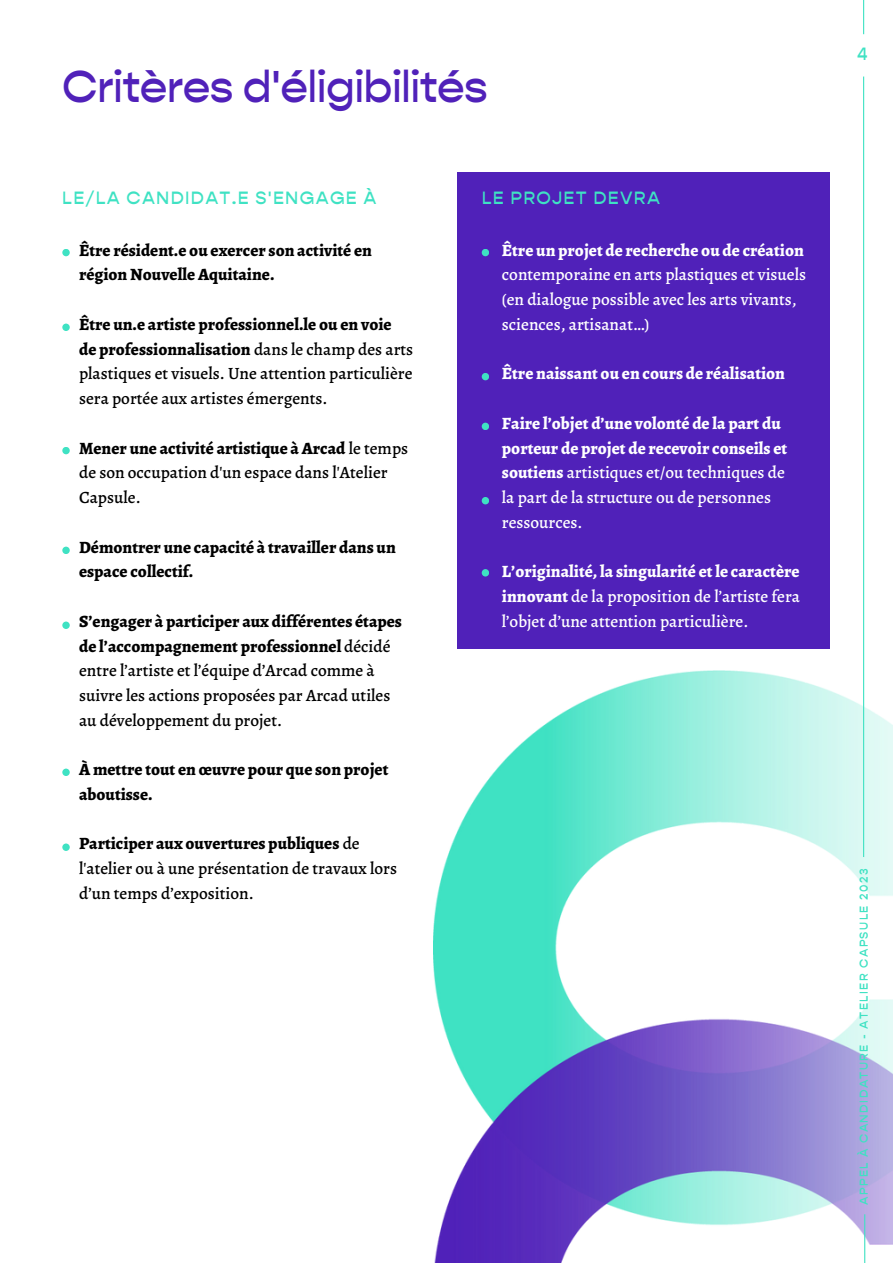
<style>
.page{position:relative;width:893px;height:1264px;background:#fff}
.page>*{position:absolute;margin:0;border:0;box-sizing:border-box;transform-origin:0 0}
.t1{font:500 45px "Gopher";letter-spacing:-.015em;color:#5021b9}
.t2{font:500 18px "Gopher";letter-spacing:.07em;color:#3fe2c3}
.t3{font:500 17.25px/24.8px "Alegreya";color:#000}
.t4{font:800 17.25px/24.8px "Alegreya";color:#fff}
.t5{font:500 17.25px/24.8px "Alegreya";color:#fff}
.t6{font:800 17.25px/24.8px "Alegreya";color:#000}
.t7{font:500 11.7px "Gopher";letter-spacing:.125em;color:#3fe2c3}
.s1{font-weight:800}
.s2{font-weight:500}
</style>
<div class="page">
<div style="left:457px;top:172px;width:373px;height:477px;background:#5021b9"></div>
<img style="left:434px;top:670px;width:458px;height:592px">
<hr style="left:863px;top:77px;width:1px;height:780px;background:#3fe2c3">
<hr style="left:864px;top:1214px;width:1px;height:48px;background:#3fe2c3">
<hr style="left:863px;top:0;width:1px;height:34px;background:#3fe2c3">
<div style="left:62px;top:249px;width:8px;height:7px;background:#3fe2c3;border-radius:50%"></div>
<div style="left:62px;top:323px;width:8px;height:8px;background:#3fe2c3;border-radius:50%"></div>
<div style="left:62px;top:447px;width:8px;height:7px;background:#3fe2c3;border-radius:50%"></div>
<div style="left:62px;top:546px;width:8px;height:8px;background:#3fe2c3;border-radius:50%"></div>
<div style="left:62px;top:621px;width:8px;height:8px;background:#3fe2c3;border-radius:50%"></div>
<div style="left:62px;top:768px;width:8px;height:8px;background:#3fe2c3;border-radius:50%"></div>
<div style="left:62px;top:843px;width:8px;height:8px;background:#3fe2c3;border-radius:50%"></div>
<div style="left:481px;top:249px;width:8px;height:7px;background:#3fe2c3;border-radius:50%"></div>
<div style="left:481px;top:373px;width:8px;height:7px;background:#3fe2c3;border-radius:50%"></div>
<div style="left:481px;top:497px;width:8px;height:7px;background:#3fe2c3;border-radius:50%"></div>
<div style="left:481px;top:569px;width:8px;height:7px;background:#3fe2c3;border-radius:50%"></div>
<div style="left:481px;top:422px;width:8px;height:8px;background:#3fe2c3;border-radius:50%"></div>
<h1 class="t1" style="left:62px;top:67px;width:427px">Critères d'éligibilités</h1>
<p class="t2" style="left:62px;top:190px;width:316px">LE/LA CANDIDAT.E S'ENGAGE À</p>
<p class="t6" style="left:79px;top:237px;width:294px">Être résident.e ou exercer son activité en région Nouvelle Aquitaine.</p>
<p class="t3" style="left:79px;top:312px;width:335px"><span class="s1">Être un.e artiste professionnel.le ou en voie de professionnalisation</span> dans le champ des arts plastiques et visuels. Une attention particulière sera portée aux artistes émergents.</p>
<p class="t3" style="left:79px;top:435px;width:330px"><span class="s1">Mener une activité artistique à Arcad</span> le temps de son occupation d'un espace dans l'Atelier<br>Capsule.</p>
<p class="t6" style="left:79px;top:534px;width:318px">Démontrer une capacité à travailler dans un espace collectif.</p>
<p class="t3" style="left:79px;top:608px;width:324px"><span class="s1">S’engager à participer aux différentes étapes de l’accompagnement professionnel</span> décidé entre l’artiste et l’équipe d’Arcad comme à suivre les actions proposées par Arcad utiles au développement du projet.</p>
<p class="t6" style="left:79px;top:757px;width:311px">À mettre tout en œuvre pour que son projet aboutisse.</p>
<p class="t3" style="left:79px;top:831px;width:319px"><span class="s1">Participer aux ouvertures publiques</span> de l'atelier ou à une présentation de travaux lors d’un temps d’exposition.</p>
<p class="t2" style="left:481px;top:190px;width:180px">LE PROJET DEVRA</p>
<p class="t4" style="left:502px;top:237px;width:303px">Être un projet de recherche ou de création</p>
<p class="t5" style="left:502px;top:262px;width:306px">contemporaine en arts plastiques et visuels (en dialogue possible avec les arts vivants, sciences, artisanat…)</p>
<p class="t4" style="left:502px;top:361px;width:285px">Être naissant ou en cours de réalisation</p>
<p class="t4" style="left:502px;top:410px;width:287px">Faire l’objet d’une volonté de la part du porteur de projet de recevoir conseils et soutiens <span class="s2">artistiques et/ou techniques de la part de la structure ou de personnes ressources.</span></p>
<p class="t5" style="left:502px;top:559px;width:299px;text-align:justify"><span class="s1">L’originalité, la singularité et le caractère innovant</span> de la proposition de l’artiste fera l’objet d’une attention particulière.</p>
<p class="t2" style="left:857px;top:46px;width:12px">4</p>
<p class="t7" style="left:858px;top:1205px;width:338px;rotate:-90deg">APPEL À CANDIDATURE - ATELIER CAPSULE 2023</p>
</div>
